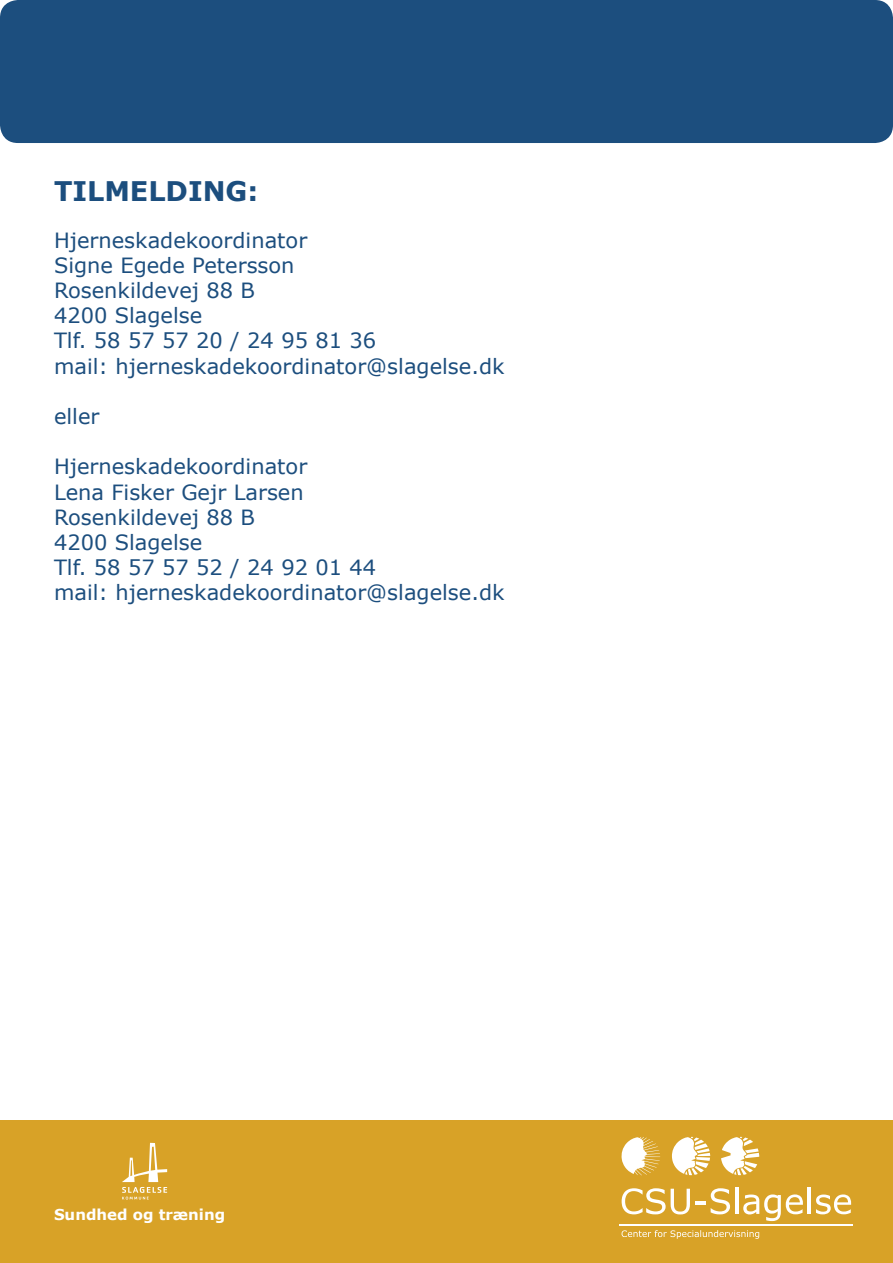
<style>
.page{position:relative;width:893px;height:1263px;background:#fff}
.page>*{position:absolute;margin:0;border:0;box-sizing:border-box;transform-origin:0 0}
.t1{font:700 27px "Verdana";color:#1c4e7e}
.t2{font:21px "Verdana";color:#1c4e7e}
.t3{font:700 15px "Verdana";color:#fff}
</style>
<div class="page">
<div style="left:0;top:0;width:893px;height:143px;background:#1c4e7e;border-radius:18px"></div>
<div style="left:0;top:1120px;width:893px;height:143px;background:#d8a227"></div>
<svg style="left:622px;top:1188px;width:108px;height:26px"></svg>
<hr style="left:735px;top:1187px;width:3px;height:27px;background:#fff">
<svg style="left:743px;top:1194px;width:60px;height:27px"></svg>
<hr style="left:808px;top:1187px;width:3px;height:27px;background:#fff">
<svg style="left:816px;top:1194px;width:35px;height:20px"></svg>
<svg style="left:621px;top:1137px;width:138px;height:38px"></svg>
<hr style="left:619px;top:1224px;width:234px;height:1px;background:#fff">
<svg style="left:621px;top:1230px;width:138px;height:9px"></svg>
<svg style="left:122px;top:1143px;width:45px;height:56px"></svg>
<p class="t1" style="left:54px;top:172px;width:206px">TILMELDING:</p>
<p class="t2" style="left:54px;top:225px;width:255px">Hjerneskadekoordinator</p>
<p class="t2" style="left:54px;top:251px;width:242px">Signe Egede Petersson</p>
<p class="t2" style="left:54px;top:276px;width:203px">Rosenkildevej 88 B</p>
<p class="t2" style="left:54px;top:301px;width:150px">4200 Slagelse</p>
<p class="t2" style="left:54px;top:326px;width:324px">Tlf. 58 57 57 20 / 24 95 81 36</p>
<p class="t2" style="left:54px;top:351px;width:452px">mail: hjerneskadekoordinator@slagelse.dk</p>
<p class="t2" style="left:54px;top:402px;width:47px">eller</p>
<p class="t2" style="left:54px;top:452px;width:255px">Hjerneskadekoordinator</p>
<p class="t2" style="left:54px;top:477px;width:251px">Lena Fisker Gejr Larsen</p>
<p class="t2" style="left:54px;top:503px;width:203px">Rosenkildevej 88 B</p>
<p class="t2" style="left:54px;top:528px;width:150px">4200 Slagelse</p>
<p class="t2" style="left:54px;top:553px;width:324px">Tlf. 58 57 57 52 / 24 92 01 44</p>
<p class="t2" style="left:54px;top:578px;width:452px">mail: hjerneskadekoordinator@slagelse.dk</p>
<p class="t3" style="left:54px;top:1204px;width:173px">Sundhed og træning</p>
</div>
